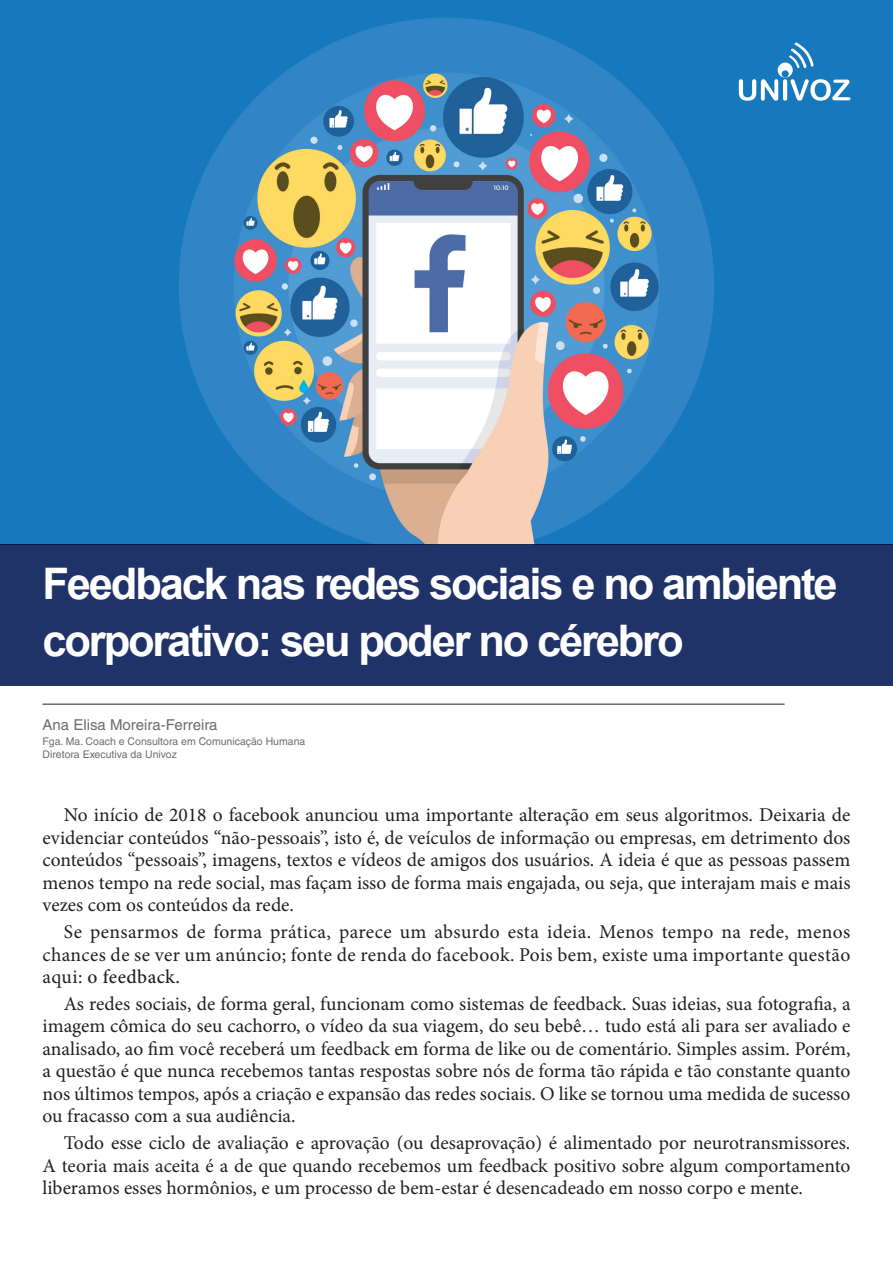
<style>
.page{position:relative;width:893px;height:1263px;background:#fff}
.page>*{position:absolute;margin:0;border:0;box-sizing:border-box;transform-origin:0 0}
.t1{font:700 43.5px/57px "Arial";letter-spacing:-.05em;color:#fff}
.t2{font:19.5px/22.5px "Minion Pro";color:#231f20;text-align:justify}
.t3{font:15px "Helvetica";color:#6c6d70}
.t4{font:10.5px/12.6px "Helvetica";color:#6c6d70}
.s1{font-weight:500}
</style>
<div class="page">
<img style="left:0;top:0;width:893px;height:544px">
<div style="left:0;top:544px;width:893px;height:142px;background:#1f3368"></div>
<hr style="left:43px;top:704px;width:741px;height:1px;background:#231f20">
<svg style="left:739px;top:43px;width:111px;height:58px"></svg>
<h1 class="t1" style="left:43px;top:556px;width:797px">Feedback nas redes sociais e no ambiente corporativo: seu poder no cérebro</h1>
<p class="t3" style="left:43px;top:716px;width:177px">Ana Elisa Moreira-Ferreira</p>
<p class="t4" style="left:43px;top:735px;width:264px">Fga. Ma. Coach e Consultora em Comunicação Humana<br>Diretora Executiva da Univoz</p>
<p class="t2" style="left:43px;top:804px;width:810px;text-indent:21px">No início de 2018 o facebook anunciou uma importante alteração em seus algoritmos. Deixaria de evidenciar conteúdos “não-pessoais”, isto é, de veículos de informação ou empresas, em detrimento dos conteúdos “pessoais”, imagens, textos e vídeos de amigos dos usuários. A ideia é que as pessoas passem menos tempo na rede social, mas façam isso de forma mais engajada, ou seja, que interajam mais e mais vezes com os conteúdos da rede.</p>
<p class="t2" style="left:43px;top:921px;width:809px;text-indent:21px">Se pensarmos de forma prática, parece um absurdo esta ideia. Menos tempo na rede, menos chances de se ver um anúncio; fonte de renda do facebook. Pois bem, existe uma importante questão aqui: <span class="s1">o feedback.</span></p>
<p class="t2" style="left:43px;top:992px;width:810px;text-indent:21px">As redes sociais, de forma geral, funcionam como sistemas de feedback. Suas ideias, sua fotografia, a imagem cômica do seu cachorro, o vídeo da sua viagem, do seu bebê… tudo está ali para ser avaliado e analisado, ao fim você receberá um feedback em forma de like ou de comentário. Simples assim. Porém, a questão é que nunca recebemos tantas respostas sobre nós de forma tão rápida e tão constante quanto nos últimos tempos, após a criação e expansão das redes sociais. O like se tornou uma medida de sucesso ou fracasso com a sua audiência.</p>
<p class="t2" style="left:43px;top:1132px;width:809px;text-indent:21px">Todo esse ciclo de avaliação e aprovação (ou desaprovação) é alimentado por neurotransmissores.<br>A teoria mais aceita é a de que quando recebemos um feedback positivo sobre algum comportamento liberamos esses hormônios, e um processo de bem-estar é desencadeado em nosso corpo e mente.</p>
</div>
